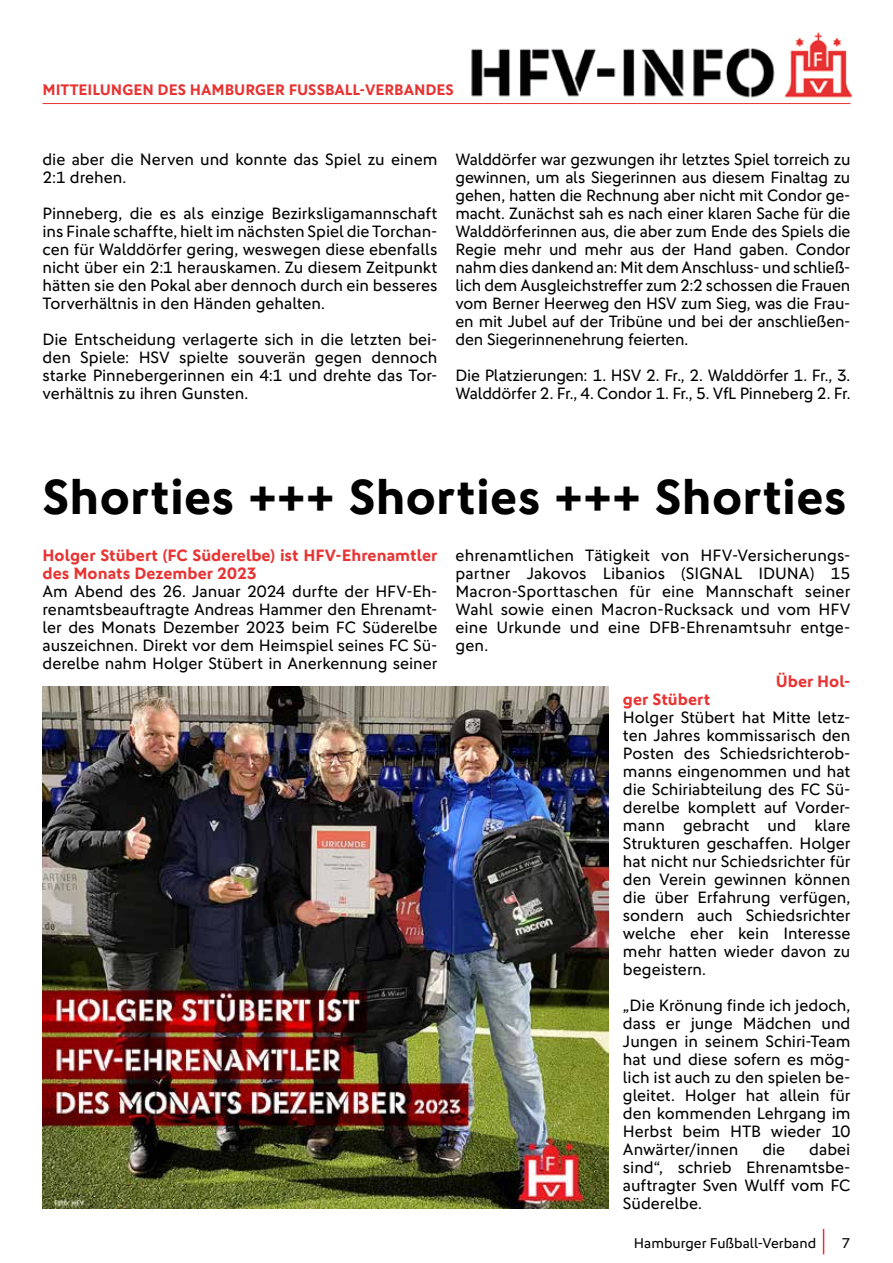
<style>
.page{position:relative;width:893px;height:1263px;background:#fff}
.page>*{position:absolute;margin:0;border:0;box-sizing:border-box;transform-origin:0 0}
.t1{font:700 49.5px "DFB Sans";letter-spacing:.005em;color:#000}
.t2{font:16.5px/18px "DFB Sans";letter-spacing:-.005em;color:#000;text-align:justify}
.t3{font:700 16.5px/18px "DFB Sans";letter-spacing:.005em;color:#e73433}
.t4{font:700 15.3px "DFB Sans";color:#e73433}
.t5{font:14.25px "DFB Sans";color:#000}
</style>
<div class="page">
<svg style="left:823px;top:1229px;width:1px;height:25px"></svg>
<hr style="left:43px;top:103px;width:807px;height:1px;background:#e73433">
<img style="left:471px;top:32px;width:382px;height:66px">
<img style="left:43px;top:687px;width:565px;height:522px">
<p class="t4" style="left:43px;top:80px;width:413px">MITTEILUNGEN DES HAMBURGER FUSSBALL-VERBANDES</p>
<p class="t2" style="left:43px;top:150px;width:396px">die aber die Nerven und konnte das Spiel zu einem<br>2:1 drehen.</p>
<p class="t2" style="left:43px;top:204px;width:396px">Pinneberg, die es als einzige Bezirksligamannschaft ins Finale schaffte, hielt im nächsten Spiel die Torchan&shy;cen für Walddörfer gering, weswegen diese ebenfalls nicht über ein 2:1 herauskamen. Zu diesem Zeitpunkt hätten sie den Pokal aber dennoch durch ein besseres Torverhältnis in den Händen gehalten.</p>
<p class="t2" style="left:43px;top:330px;width:396px">Die Entscheidung verlagerte sich in die letzten bei&shy;den Spiele: HSV spielte souverän gegen dennoch starke Pinnebergerinnen ein 4:1 und drehte das Tor&shy;verhältnis zu ihren Gunsten.</p>
<p class="t2" style="left:455px;top:150px;width:396px">Walddörfer war gezwungen ihr letztes Spiel torreich zu gewinnen, um als Siegerinnen aus diesem Finaltag zu gehen, hatten die Rechnung aber nicht mit Condor ge&shy;macht. Zunächst sah es nach einer klaren Sache für die Walddörferinnen aus, die aber zum Ende des Spiels die Regie mehr und mehr aus der Hand gaben. Condor nahm dies dankend an: Mit dem Anschluss- und schließ&shy;lich dem Ausgleichstreffer zum 2:2 schossen die Frauen vom Berner Heerweg den HSV zum Sieg, was die Frau&shy;en mit Jubel auf der Tribüne und bei der anschließen&shy;den Siegerinnenehrung feierten.</p>
<p class="t2" style="left:455px;top:366px;width:397px">Die Platzierungen: 1. HSV 2. Fr., 2. Walddörfer 1. Fr., 3.<br>Walddörfer 2. Fr., 4. Condor 1. Fr., 5. VfL Pinneberg 2. Fr.</p>
<h1 class="t1" style="left:43px;top:467px;width:806px">Shorties +++ Shorties +++ Shorties</h1>
<p class="t3" style="left:43px;top:546px;width:396px">Holger Stübert (FC Süderelbe) ist HFV-Ehrenamtler des Monats Dezember 2023</p>
<p class="t2" style="left:43px;top:582px;width:396px">Am Abend des 26. Januar 2024 durfte der HFV-Eh&shy;renamtsbeauftragte Andreas Hammer den Ehrenamt&shy;ler des Monats Dezember 2023 beim FC Süderelbe auszeichnen. Direkt vor dem Heimspiel seines FC Sü&shy;derelbe nahm Holger Stübert in Anerkennung seiner</p>
<p class="t2" style="left:455px;top:546px;width:396px">ehrenamtlichen Tätigkeit von HFV-Versicherungs&shy;partner Jakovos Libanios (SIGNAL IDUNA) 15<br>Macron-Sporttaschen für eine Mannschaft seiner Wahl sowie einen Macron-Rucksack und vom HFV eine Urkunde und eine DFB-Ehrenamtsuhr entge&shy;gen.</p>
<p class="t3" style="left:776px;top:672px;width:76px">Über Hol-</p>
<p class="t3" style="left:623px;top:690px;width:89px">ger Stübert</p>
<p class="t2" style="left:623px;top:708px;width:229px">Holger Stübert hat Mitte letz&shy;ten Jahres kommissarisch den Posten des Schiedsrichterob&shy;manns eingenommen und hat die Schiriabteilung des FC Sü&shy;derelbe komplett auf Vorder&shy;mann gebracht und klare Strukturen geschaffen. Holger hat nicht nur Schiedsrichter für den Verein gewinnen können die über Erfahrung verfügen, sondern auch Schiedsrichter welche eher kein Interesse mehr hatten wieder davon zu begeistern.</p>
<p class="t2" style="left:623px;top:996px;width:229px">„Die Krönung finde ich jedoch, dass er junge Mädchen und Jungen in seinem Schiri-Team hat und diese sofern es mög&shy;lich ist auch zu den spielen be&shy;gleitet. Holger hat allein für den kommenden Lehrgang im Herbst beim HTB wieder 10<br>Anwärter/innen</p>
<p class="t2" style="left:623px;top:1140px;width:229px;text-indent:186px">dabei sind“, schrieb Ehrenamtsbe&shy;auftragter Sven Wulff vom FC Süderelbe.</p>
<p class="t2" style="left:762px;top:1140px;width:24px">die</p>
<p class="t5" style="left:634px;top:1235px;width:184px">Hamburger Fußball-Verband</p>
<p class="t5" style="left:842px;top:1235px;width:10px">7</p>
</div>
